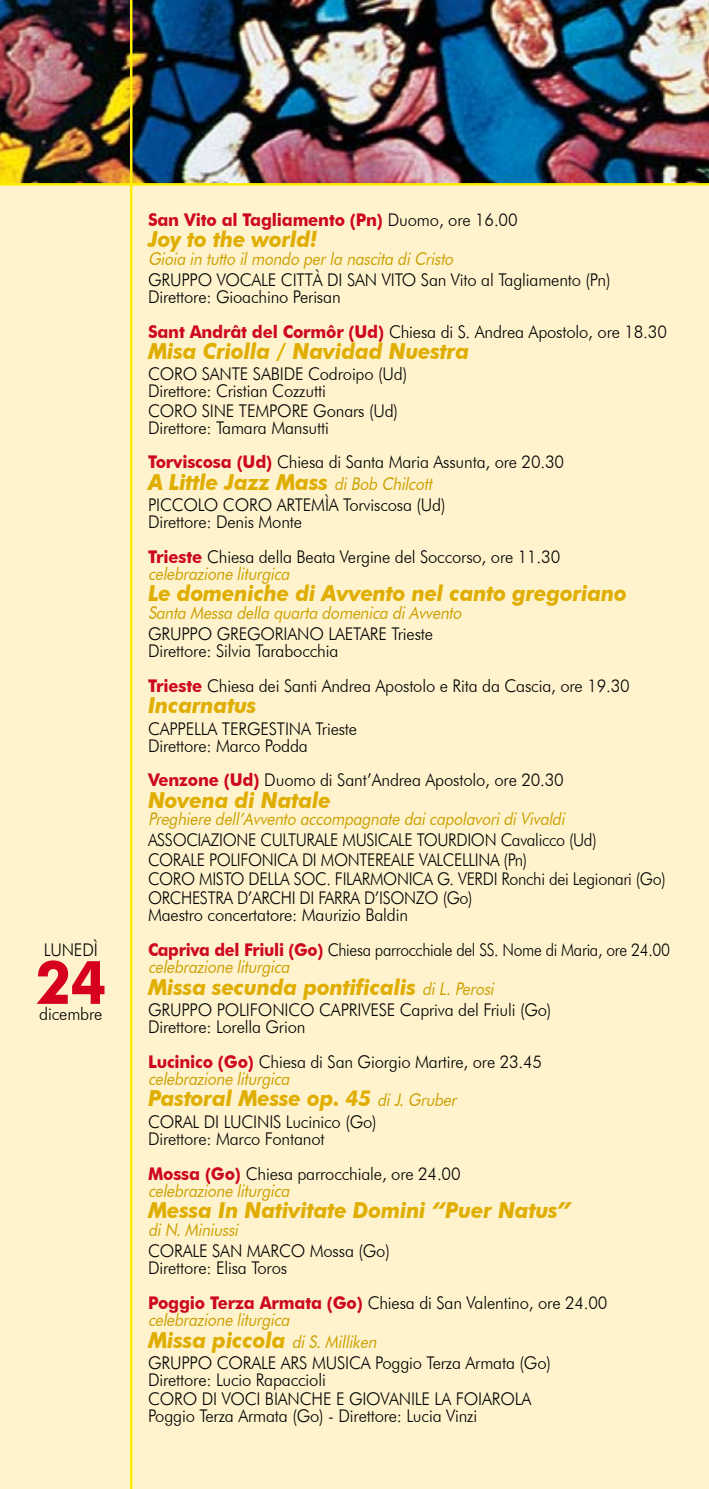
<style>
.page{position:relative;width:709px;height:1489px;background:#fff}
.page>*{position:absolute;margin:0;border:0;box-sizing:border-box;transform-origin:0 0}
.t1{font:700 60px "Futura BT";color:#d7001c;scale:.95 1}
.t2{font:italic 700 22px "Futura BT";letter-spacing:-.01em;color:#e0ae00;scale:.95 1}
.t3{font:300 17.5px/34.8px "Futura BT";letter-spacing:-.01em;color:#000;scale:.95 1}
.t4{font:italic 17.5px "Futura BT";color:#cc9f00;scale:.89 1}
.t5{font:300 17.5px/19.2px "Futura BT";letter-spacing:-.01em;color:#000;scale:.92 1}
.t6{font:700 17.5px "Futura BT";letter-spacing:-.01em;color:#cd071e;scale:.95 1}
.s1{font-weight:300;color:#000}
.s2{font-weight:700;color:#cd071e}
.s3{font-weight:400;font-size:17.5px;color:#cc9f00}
.s4{font-weight:400;font-style:italic;color:#cc9f00}
</style>
<div class="page">
<div style="left:0;top:0;width:709px;height:1488px;background:#fef3cd"></div>
<img style="left:0;top:0;width:709px;height:183px">
<hr style="left:130px;top:0;width:2px;height:1488px;background:#ffed00">
<hr style="left:0;top:183px;width:709px;height:3px;background:#ffed00">
<p class="t3" style="left:44px;top:932px;width:11px">luned</p>
<p class="t3" style="left:94px;top:932px;width:6px">ì</p>
<h1 class="t1" style="left:36px;top:946px;width:76px">24</h1>
<p class="t3" style="left:39px;top:996px;width:68px">dicembre</p>
<p class="t6" style="left:148px;top:209px;width:390px">San Vito al Tagliamento (Pn) <span class="s1">Duomo, ore 16.00</span></p>
<p class="t2" style="left:148px;top:226px;width:180px">Joy to the world!</p>
<p class="t4" style="left:148px;top:248px;width:348px">Gioia in tutto ilmondo perla nascita diCristo</p>
<p class="t3" style="left:148px;top:262px;width:26px">Gruppo</p>
<p class="t3" style="left:217px;top:262px;width:12px">vocale</p>
<p class="t3" style="left:281px;top:262px;width:125px">Città di San Vito</p>
<p class="t3" style="left:421px;top:262px;width:201px">San Vito al Tagliamento (Pn)</p>
<p class="t3" style="left:148px;top:279px;width:547px">Direttore: Gioachino Perisan<br><span class="s2">Sant Andrât del Cormôr (Ud)</span> Chiesa di S. Andrea Apostolo, ore 18.30</p>
<p class="t2" style="left:148px;top:338px;width:340px">Misa Criolla / Navidad Nuestra</p>
<p class="t3" style="left:148px;top:356px;width:26px">Coro</p>
<p class="t3" style="left:202px;top:356px;width:20px">Sante</p>
<p class="t3" style="left:253px;top:356px;width:19px">Sabide</p>
<p class="t3" style="left:148px;top:365px;width:274px;line-height:17px;text-indent:160px">Codroipo (Ud)<br>Direttore: Cristian Cozzutti</p>
<p class="t3" style="left:148px;top:393px;width:26px">Coro</p>
<p class="t3" style="left:202px;top:393px;width:60px">Sine Tempore</p>
<p class="t3" style="left:148px;top:402px;width:265px;line-height:17px;text-indent:165px">Gonars (Ud)<br>Direttore: Tamara Mansutti</p>
<p class="t3" style="left:148px;top:444px;width:439px"><span class="s2">Torviscosa (Ud)</span> Chiesa di Santa Maria Assunta, ore 20.30</p>
<p class="t2" style="left:148px;top:468px;width:304px">A Little Jazz Mass <span class="s3">diBob Chilcott</span></p>
<p class="t3" style="left:148px;top:487px;width:21px">Piccolo</p>
<p class="t3" style="left:223px;top:487px;width:26px">Coro</p>
<p class="t3" style="left:277px;top:487px;width:21px">Artem</p>
<p class="t3" style="left:325px;top:487px;width:128px">ìa Torviscosa (Ud)</p>
<p class="t3" style="left:148px;top:504px;width:435px">Direttore: Denis Monte<br><span class="s2">Trieste</span> Chiesa della Beata Vergine del Soccorso, ore 11.30</p>
<p class="t4" style="left:148px;top:563px;width:165px">celebrazione liturgica</p>
<p class="t2" style="left:148px;top:580px;width:506px">Le domeniche di Avvento nel canto gregoriano</p>
<p class="t4" style="left:148px;top:602px;width:357px">Santa Messa della quarta domenica diAvvento</p>
<p class="t3" style="left:148px;top:616px;width:26px">Gruppo</p>
<p class="t3" style="left:217px;top:616px;width:13px">gregoriano</p>
<p class="t3" style="left:328px;top:616px;width:17px">Laetare</p>
<p class="t3" style="left:391px;top:616px;width:45px">Trieste</p>
<p class="t3" style="left:148px;top:633px;width:508px">Direttore: Silvia Tarabocchia<br><span class="s2">Trieste</span> Chiesa dei Santi Andrea Apostolo e Rita da Cascia, ore 19.30</p>
<p class="t2" style="left:148px;top:692px;width:116px">Incarnatus</p>
<p class="t3" style="left:148px;top:710px;width:23px">Cappella</p>
<p class="t3" style="left:222px;top:710px;width:19px">Tergestina</p>
<p class="t3" style="left:315px;top:710px;width:45px">Trieste</p>
<p class="t3" style="left:148px;top:727px;width:439px">Direttore: Marco Podda<br><span class="s2">Venzone (Ud)</span> Duomo di Sant’Andrea Apostolo, ore 20.30</p>
<p class="t2" style="left:148px;top:786px;width:194px">Novena di Natale</p>
<p class="t4" style="left:148px;top:808px;width:473px">Preghiere dell’Avvento accompagnate daicapolavoridiVivaldi</p>
<p class="t5" style="left:148px;top:830px;width:564px">ASSOCIAZIONE CULTURALE MUSICALE TOURDION Cavalicco (Ud)<br>CORALE POLIFONICA DI MONTEREALE VALCELLINA (Pn)<br>CORO MISTO DELLA SOC. FILARMONICA G. VERDI Ronchi dei Legionari (Go)<br>ORCHESTRA D’ARCHI DI FARRA D’ISONZO (Go)</p>
<p class="t3" style="left:148px;top:897px;width:551px">Maestro concertatore: Maurizio Baldin<br><span class="s2">Capriva del Friuli (Go)</span> Chiesa parrocchiale del SS. Nome di Maria, ore 24.00</p>
<p class="t4" style="left:148px;top:956px;width:165px">celebrazione liturgica</p>
<p class="t2" style="left:148px;top:973px;width:369px">Missa secunda pontificalis <span class="s3">diL.Perosi</span></p>
<p class="t3" style="left:148px;top:992px;width:26px">Gruppo</p>
<p class="t3" style="left:217px;top:992px;width:12px">polifonico</p>
<p class="t3" style="left:319px;top:992px;width:22px">Caprivese</p>
<p class="t3" style="left:400px;top:992px;width:161px">Capriva del Friuli (Go)</p>
<p class="t3" style="left:148px;top:1009px;width:416px">Direttore: Lorella Grion<br><span class="s2">Lucinico (Go)</span> Chiesa di San Giorgio Martire, ore 23.45</p>
<p class="t4" style="left:148px;top:1068px;width:165px">celebrazione liturgica</p>
<p class="t2" style="left:148px;top:1085px;width:330px">Pastoral Messe op. 45 <span class="s3">diJ.Gruber</span></p>
<p class="t3" style="left:148px;top:1103px;width:24px">Coral</p>
<p class="t3" style="left:204px;top:1103px;width:38px">di Lucinis</p>
<p class="t3" style="left:148px;top:1112px;width:242px;line-height:17px;text-indent:138px">Lucinico (Go)<br>Direttore: Marco Fontanot</p>
<p class="t3" style="left:148px;top:1164px;width:330px;line-height:17.5px"><span class="s2">Mossa (Go)</span> Chiesa parrocchiale, ore 24.00 <span class="s4">celebrazione liturgica</span></p>
<p class="t2" style="left:148px;top:1196px;width:447px">Messa In Nativitate Domini “Puer Natus”</p>
<p class="t4" style="left:148px;top:1218px;width:107px">diN.Miniussi</p>
<p class="t3" style="left:148px;top:1233px;width:24px">Corale</p>
<p class="t3" style="left:212px;top:1233px;width:64px">San Marco</p>
<p class="t3" style="left:310px;top:1233px;width:86px">Mossa (Go)</p>
<p class="t3" style="left:148px;top:1250px;width:485px">Direttore: Elisa Toros<br><span class="s2">Poggio Terza Armata (Go)</span> Chiesa di San Valentino, ore 24.00</p>
<p class="t4" style="left:148px;top:1309px;width:165px">celebrazione liturgica</p>
<p class="t2" style="left:148px;top:1326px;width:246px">Missa piccola <span class="s3">diS.Milliken</span></p>
<p class="t3" style="left:148px;top:1344px;width:26px">Gruppo</p>
<p class="t3" style="left:217px;top:1344px;width:12px">corale</p>
<p class="t3" style="left:281px;top:1344px;width:58px">Ars Musica</p>
<p class="t3" style="left:375px;top:1344px;width:186px">Poggio Terza Armata (Go)</p>
<p class="t3" style="left:148px;top:1369px;width:189px;line-height:19.2px">Direttore: Lucio Rapaccioli<br>Coro</p>
<p class="t3" style="left:202px;top:1381px;width:32px">di voci</p>
<p class="t3" style="left:265px;top:1381px;width:11px">bianche</p>
<p class="t3" style="left:336px;top:1381px;width:24px">e giovanile</p>
<p class="t3" style="left:148px;top:1390px;width:348px;line-height:17px;text-align:right">La Foiarola<br>Poggio Terza Armata (Go) - Direttore: Lucia Vinzi</p>
</div>
